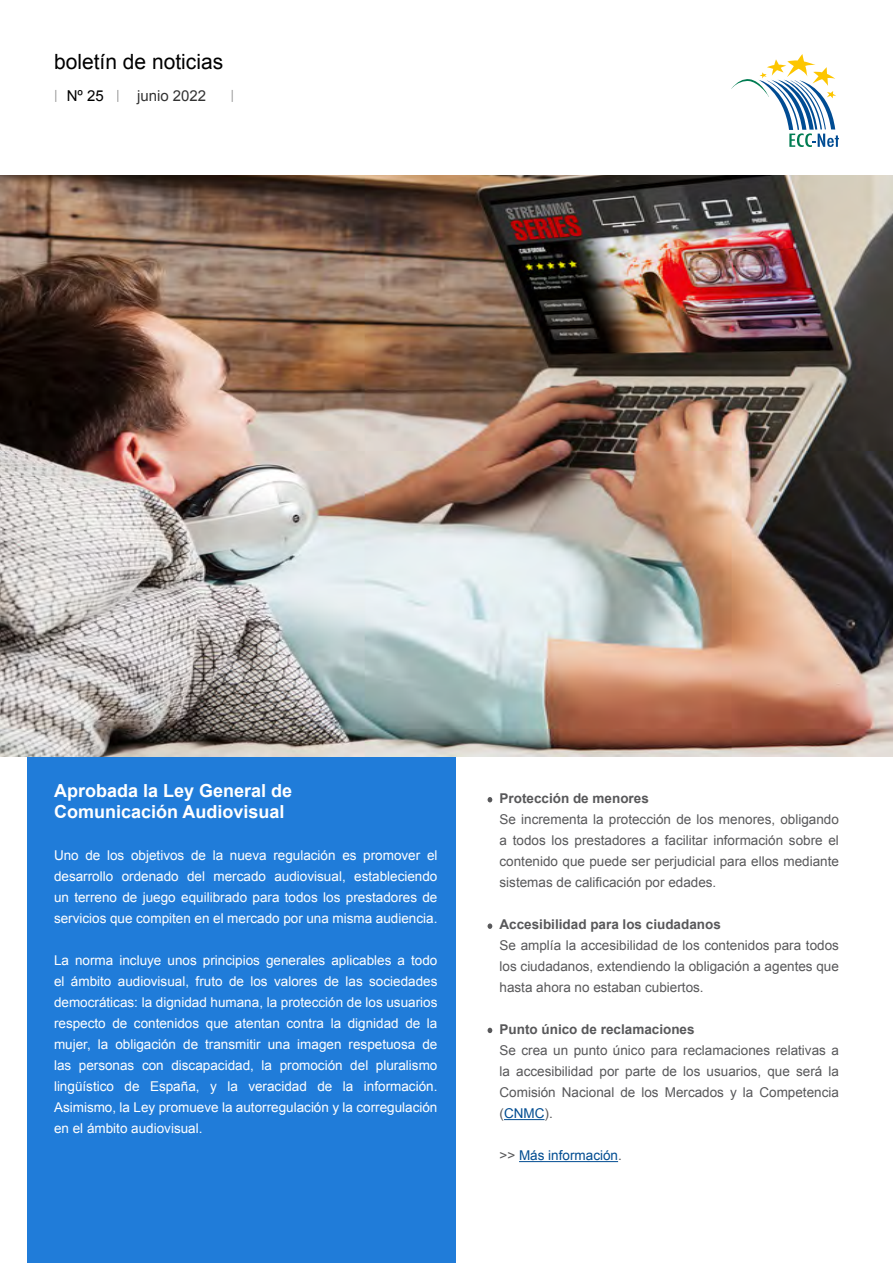
<style>
.page{position:relative;width:893px;height:1263px;background:#fff}
.page>*{position:absolute;margin:0;border:0;box-sizing:border-box;transform-origin:0 0}
.t1{font:21px "Arial";color:#000}
.t2{font:700 18px/21px "Arial";color:#fff}
.t3{font:15px "Arial";color:#333}
.t4{font:15px "Arial";color:#000}
.t5{font:13.5px/21px "Arial";color:#fff;text-align:justify}
.t6{font:13.5px/21px "Arial";color:#58585a;text-align:justify}
.t7{font:700 13.5px "Arial";color:#58585a}
.t8{font:13.5px "Arial";color:#004c91}
.s1{color:#004c91}
.s2{color:#58585a}
</style>
<div class="page">
<svg style="left:731px;top:54px;width:108px;height:93px"></svg>
<svg style="left:55px;top:90px;width:1px;height:12px"></svg>
<svg style="left:117px;top:90px;width:1px;height:12px"></svg>
<svg style="left:232px;top:90px;width:1px;height:12px"></svg>
<div style="left:27px;top:756px;width:428px;height:507px;background:#207cd9"></div>
<img style="left:0;top:175px;width:893px;height:581px">
<div style="left:487px;top:796px;width:6px;height:7px;background:#58585a;border-radius:50%"></div>
<div style="left:486px;top:795px;width:8px;height:9px;border:2px solid #fff;border-radius:50%"></div>
<div style="left:487px;top:923px;width:6px;height:7px;background:#58585a;border-radius:50%"></div>
<div style="left:486px;top:922px;width:8px;height:8px;border:2px solid #fff;border-radius:50%"></div>
<div style="left:487px;top:1027px;width:6px;height:7px;background:#58585a;border-radius:50%"></div>
<div style="left:486px;top:1026px;width:8px;height:9px;border:2px solid #fff;border-radius:50%"></div>
<hr style="left:504px;top:1119px;width:40px;height:1px;background:#004c91">
<hr style="left:519px;top:1161px;width:99px;height:1px;background:#004c91">
<h1 class="t1" style="left:54px;top:47px;width:171px">boletín de noticias</h1>
<p class="t4" style="left:67px;top:86px;width:39px">Nº 25</p>
<p class="t3" style="left:137px;top:85px;width:71px">junio 2022</p>
<h2 class="t2" style="left:54px;top:781px;width:240px">Aprobada la Ley General de<br>Comunicación Audiovisual</h2>
<p class="t5" style="left:54px;top:845px;width:385px">Uno de los objetivos de la nueva regulación es promover el desarrollo ordenado del mercado audiovisual, estableciendo un terreno de juego equilibrado para todos los prestadores de servicios que compiten en el mercado por una misma audiencia.</p>
<p class="t5" style="left:54px;top:950px;width:385px">La norma incluye unos principios generales aplicables a todo el ámbito audiovisual, fruto de los valores de las sociedades democráticas: la dignidad humana, la protección de los usuarios respecto de contenidos que atentan contra la dignidad de la mujer, la obligación de transmitir una imagen respetuosa de las personas con discapacidad, la promoción del pluralismo lingüístico de España, y la veracidad de la información.<br>Asimismo, la Ley promueve la autorregulación y la corregulación en el ámbito audiovisual.</p>
<p class="t7" style="left:500px;top:789px;width:151px">Protección de menores</p>
<p class="t6" style="left:500px;top:809px;width:341px">Se incrementa la protección de los menores, obligando a todos los prestadores a facilitar información sobre el contenido que puede ser perjudicial para ellos mediante sistemas de calificación por edades.</p>
<p class="t7" style="left:500px;top:915px;width:223px">Accesibilidad para los ciudadanos</p>
<p class="t6" style="left:500px;top:935px;width:341px">Se amplía la accesibilidad de los contenidos para todos los ciudadanos, extendiendo la obligación a agentes que hasta ahora no estaban cubiertos.</p>
<p class="t7" style="left:500px;top:1020px;width:197px">Punto único de reclamaciones</p>
<p class="t6" style="left:500px;top:1040px;width:341px">Se crea un punto único para reclamaciones relativas a la accesibilidad por parte de los usuarios, que será la Comisión Nacional de los Mercados y la Competencia (<span class="s1">CNMC</span>).</p>
<p class="t8" style="left:500px;top:1146px;width:124px"><span class="s2">&gt;&gt;</span> Más información<span class="s2">.</span></p>
</div>
